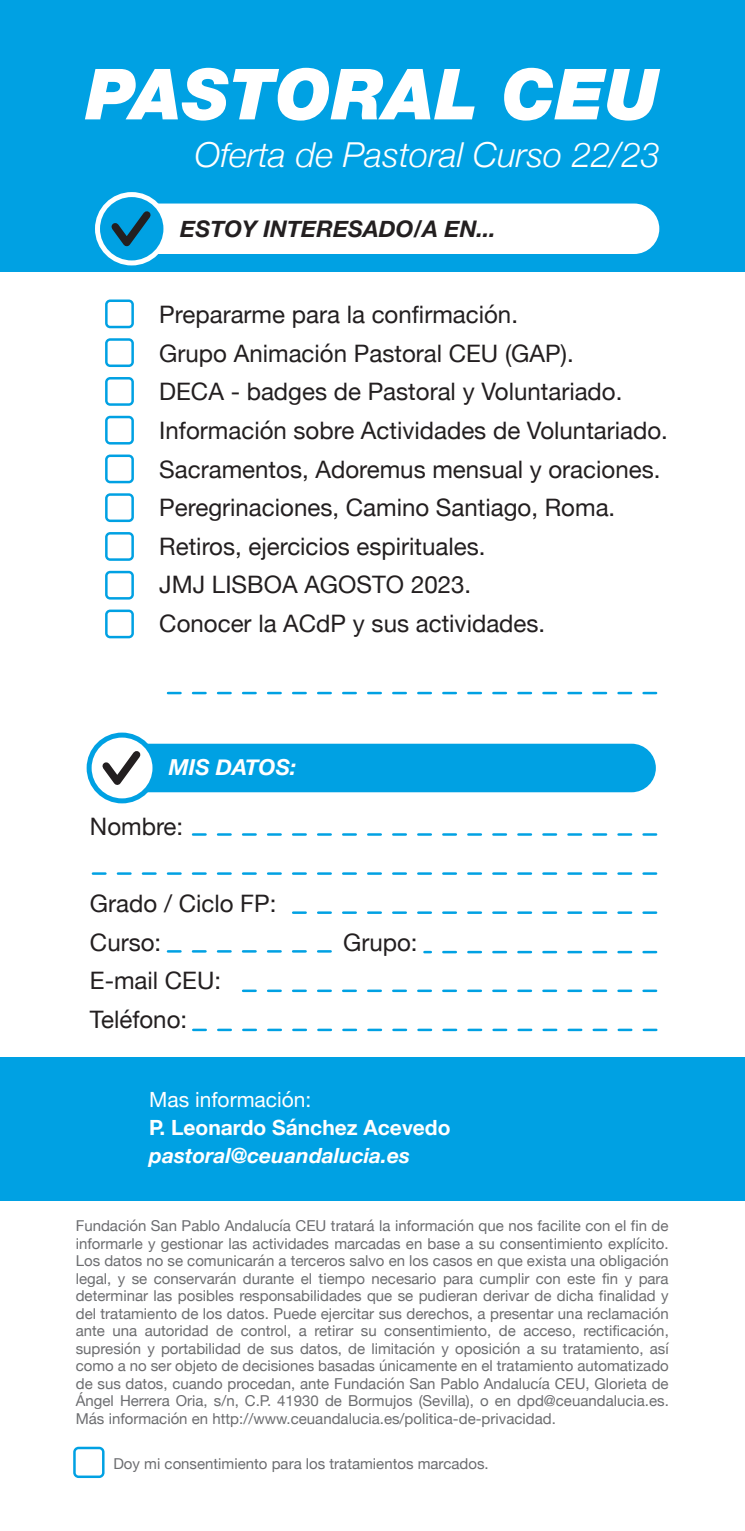
<style>
.page{position:relative;width:745px;height:1531px;background:#fff}
.page>*{position:absolute;margin:0;border:0;box-sizing:border-box;transform-origin:0 0}
.t1{font:italic 900 70.5px "Helvetica Neue LT Std";color:#fff}
.t2{font:italic 300 34.5px "Helvetica Neue";color:#fff}
.t3{font:24px/38.5px "Helvetica Neue";color:#231f20}
.t4{font:italic 700 23px "Helvetica Neue";color:#231f20}
.t5{font:italic 700 22px "Helvetica Neue";color:#fff}
.t6{font:700 21px "Helvetica Neue";color:#fff}
.t7{font:italic 700 21px "Helvetica Neue";color:#fff}
.t8{font:21px "Helvetica Neue";color:#fff}
.t9{font:15px/17.5px "Helvetica Neue";color:#6c6d70;text-align:justify}
</style>
<div class="page">
<div style="left:0;top:1057px;width:744px;height:143px;background:#00a1e3"></div>
<div style="left:0;top:0;width:744px;height:272px;background:#00a1e3"></div>
<svg style="left:97px;top:195px;width:69px;height:68px"></svg>
<div style="left:95px;top:192px;width:73px;height:73px;border:5px solid #fff;border-radius:50%"></div>
<svg style="left:105px;top:204px;width:554px;height:51px;background:#e0f1f8"></svg>
<svg style="left:89px;top:735px;width:66px;height:66px"></svg>
<div style="left:87px;top:732px;width:70px;height:71px;border:5px solid #00a1e3;border-radius:50%"></div>
<svg style="left:93px;top:744px;width:562px;height:50px;background:#1eaae3"></svg>
<svg style="left:105px;top:299px;width:29px;height:29px"></svg>
<svg style="left:105px;top:338px;width:29px;height:29px"></svg>
<svg style="left:105px;top:377px;width:29px;height:29px"></svg>
<svg style="left:105px;top:416px;width:29px;height:28px"></svg>
<svg style="left:105px;top:454px;width:29px;height:29px"></svg>
<svg style="left:105px;top:493px;width:29px;height:29px"></svg>
<svg style="left:105px;top:532px;width:29px;height:29px"></svg>
<svg style="left:105px;top:571px;width:29px;height:28px"></svg>
<svg style="left:105px;top:609px;width:29px;height:29px"></svg>
<svg style="left:166px;top:692px;width:489px;height:2px"></svg>
<svg style="left:91px;top:872px;width:564px;height:3px"></svg>
<svg style="left:191px;top:833px;width:464px;height:3px"></svg>
<svg style="left:166px;top:950px;width:164px;height:2px"></svg>
<svg style="left:424px;top:951px;width:231px;height:2px"></svg>
<svg style="left:292px;top:911px;width:363px;height:3px"></svg>
<svg style="left:242px;top:989px;width:413px;height:3px"></svg>
<svg style="left:192px;top:1028px;width:464px;height:3px"></svg>
<svg style="left:73px;top:1446px;width:31px;height:32px"></svg>
<h1 class="t1" style="left:86px;top:51px;width:574px">PASTORAL CEU</h1>
<h2 class="t2" style="left:195px;top:127px;width:466px">Oferta de Pastoral Curso 22/23</h2>
<h3 class="t4" style="left:180px;top:210px;width:317px">ESTOY INTERESADO/A EN...</h3>
<p class="t3" style="left:159px;top:297px;width:510px">Prepararme para la confirmación.<br>Grupo Animación Pastoral CEU (GAP).<br>DECA - badges de Pastoral y Voluntariado.<br>Información sobre Actividades de Voluntariado.<br>Sacramentos, Adoremus mensual y oraciones.<br>Peregrinaciones, Camino Santiago, Roma.<br>Retiros, ejercicios espirituales.<br>JMJ LISBOA AGOSTO 2023.<br>Conocer la ACdP y sus actividades.</p>
<h3 class="t5" style="left:169px;top:750px;width:129px">MIS DATOS:</h3>
<h3 class="t3" style="left:90px;top:808px;width:95px">Nombre:</h3>
<h3 class="t3" style="left:90px;top:886px;width:188px">Grado / Ciclo FP:<br>Curso:</h3>
<h3 class="t3" style="left:90px;top:963px;width:133px">E-mail CEU:<br>Teléfono:</h3>
<h3 class="t3" style="left:343px;top:924px;width:76px">Grupo:</h3>
<h3 class="t8" style="left:149px;top:1085px;width:163px">Mas información:</h3>
<h3 class="t6" style="left:149px;top:1111px;width:303px">P. Leonardo Sánchez Acevedo</h3>
<h3 class="t7" style="left:149px;top:1139px;width:262px">pastoral@ceuandalucia.es</h3>
<p class="t9" style="left:76px;top:1218px;width:594px">Fundación San Pablo Andalucía CEU tratará la información que nos facilite con el fin de informarle y gestionar las actividades marcadas en base a su consentimiento explícito.<br>Los datos no se comunicarán a terceros salvo en los casos en que exista una obligación legal, y se conservarán durante el tiempo necesario para cumplir con este fin y para determinar las posibles responsabilidades que se pudieran derivar de dicha finalidad y del tratamiento de los datos. Puede ejercitar sus derechos, a presentar una reclamación ante una autoridad de control, a retirar su consentimiento, de acceso, rectificación, supresión y portabilidad de sus datos, de limitación y oposición a su tratamiento, así como a no ser objeto de decisiones basadas únicamente en el tratamiento automatizado de sus datos, cuando procedan, ante Fundación San Pablo Andalucía CEU, Glorieta de Ángel Herrera Oria, s/n, C.P. 41930 de Bormujos (Sevilla), o en dpd@ceuandalucia.es.<br>Más información en http://www.ceuandalucia.es/politica-de-privacidad.</p>
<p class="t9" style="left:113px;top:1455px;width:376px">Doy mi consentimiento para los tratamientos marcados.</p>
</div>
